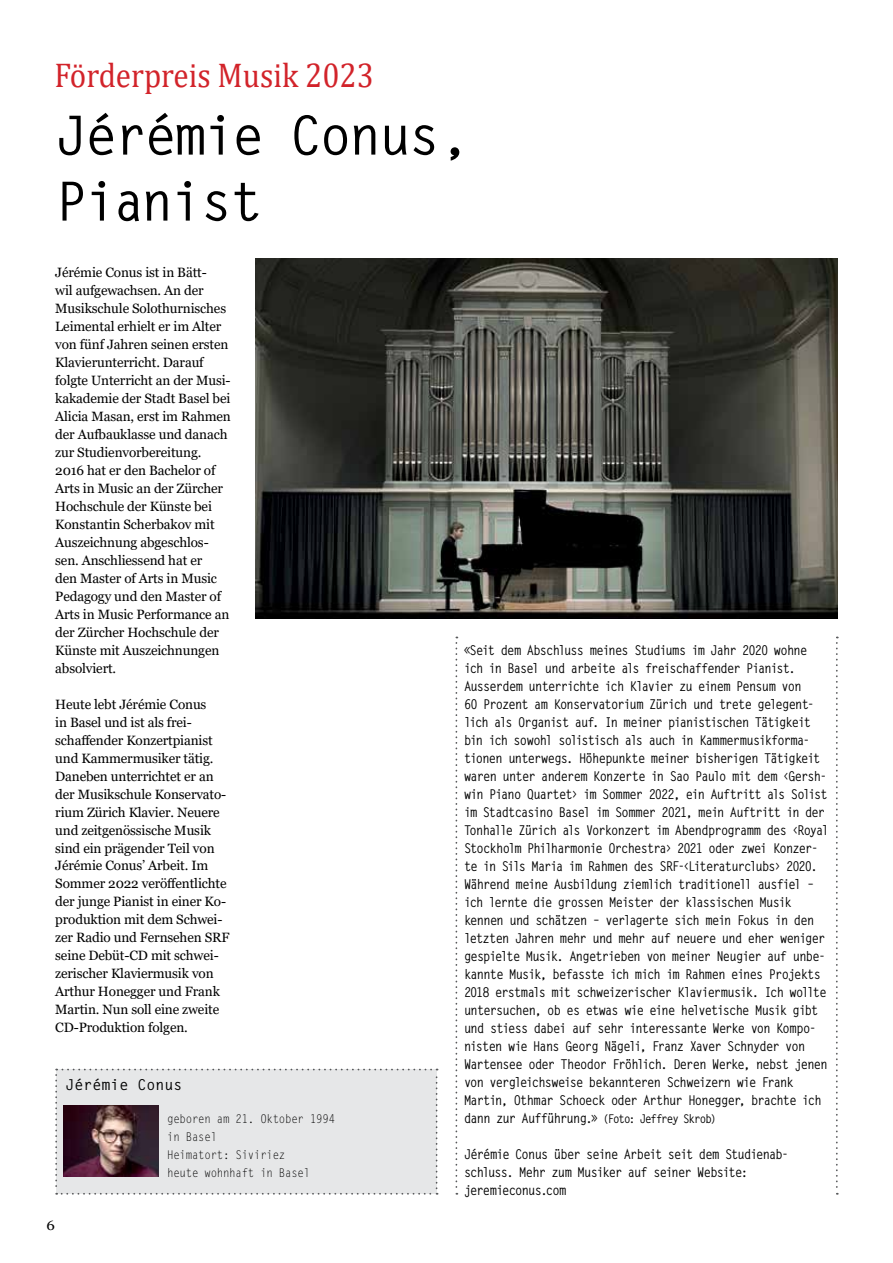
<style>
.page{position:relative;width:893px;height:1263px;background:#fff}
.page>*{position:absolute;margin:0;border:0;box-sizing:border-box;transform-origin:0 0}
.t1{font:700 54px/66px "Letter Gothic Std";letter-spacing:-.05em;color:#000}
.t2{font:34.5px "Cambria";color:#d2232a;scale:.9 1}
.t3{font:700 15px "Letter Gothic Std";color:#000}
.t4{font:700 13.5px/18px "Letter Gothic Std";letter-spacing:-.075em;color:#000;scale:.75 1}
.t5{font:13.5px/18px "Georgia";letter-spacing:-.01em;color:#000}
.t6{font:700 13.5px/18px "Letter Gothic Std";letter-spacing:-.075em;color:#000;scale:.9 1}
.t7{font:13.5px "Georgia";letter-spacing:-.01em;color:#000;scale:1.11 1}
.t8{font:12px/18px "Letter Gothic Std";letter-spacing:-.025em;color:#000;scale:.9 1}
.s1{font-size:12px}
</style>
<div class="page">
<div style="left:55px;top:1069px;width:383px;height:126px;background:#e6e7e8"></div>
<img style="left:64px;top:1105px;width:95px;height:72px">
<img style="left:255px;top:259px;width:583px;height:360px">
<svg style="left:455px;top:637px;width:2px;height:558px"></svg>
<svg style="left:836px;top:637px;width:2px;height:558px"></svg>
<h2 class="t2" style="left:54px;top:55px;width:357px">Förderpreis Musik 2023</h2>
<h1 class="t1" style="left:55px;top:103px;width:417px">Jérémie Conus,<br>Pianist</h1>
<p class="t5" style="left:55px;top:263px;width:177px">Jérémie Conus ist in Bätt-<br>wil aufgewachsen. An der<br>Musikschule Solothurnisches<br>Leimental erhielt er im Alter von fünf Jahren seinen ersten<br>Klavierunterricht. Darauf folgte Unterricht an der Musi&shy;kakademie der Stadt Basel bei<br>Alicia Masan, erst im Rahmen der Aufbauklasse und danach zur Studienvorbereitung.<br>2016 hat er den Bachelor of<br>Arts in Music an der Zürcher<br>Hochschule der Künste bei<br>Konstantin Scherbakov mit<br>Auszeichnung abgeschlos&shy;sen. Anschliessend hat er<br>den Master of Arts in Music<br>Pedagogy und den Master of<br>Arts in Music Performance an der Zürcher Hochschule der<br>Künste mit Auszeichnungen absolviert.</p>
<p class="t5" style="left:55px;top:695px;width:176px">Heute lebt Jérémie Conus<br>in Basel und ist als frei&shy;schaffender Konzertpianist und Kammermusiker tätig.<br>Daneben unterrichtet er an der Musikschule Konservato&shy;rium Zürich Klavier. Neuere und zeitgenössische Musik sind ein prägender Teil von<br>Jérémie Conus’ Arbeit. Im<br>Sommer 2022 veröffentlichte der junge Pianist in einer Ko&shy;produktion mit dem Schwei&shy;zer Radio und Fernsehen SRF seine Debüt-CD mit schwei&shy;zerischer Klaviermusik von<br>Arthur Honegger und Frank<br>Martin. Nun soll eine zweite<br>CD-Produktion folgen.</p>
<p class="t3" style="left:66px;top:1075px;width:118px">Jérémie Conus</p>
<p class="t8" style="left:167px;top:1110px;width:188px">geboren am 21. Oktober 1994 in Basel<br>Heimatort: Siviriez<br>heute wohnhaft in Basel</p>
<p class="t7" style="left:46px;top:1217px;width:9px">6</p>
<p class="t4" style="left:464px;top:641px;width:488px">«Seit dem Abschluss meines Studiums im Jahr 2020 wohne ich in Basel und arbeite als freischaffender Pianist.<br>Ausserdem unterrichte ich Klavier zu einem Pensum von<br>60 Prozent am Konservatorium Zürich und trete gelegent&shy;lich als Organist auf. In meiner pianistischen Tätigkeit bin ich sowohl solistisch als auch in Kammermusikforma&shy;tionen unterwegs. Höhepunkte meiner bisherigen Tätigkeit waren unter anderem Konzerte in Sao Paulo mit dem ‹Gersh&shy;win Piano Quartet› im Sommer 2022, ein Auftritt als Solist im Stadtcasino Basel im Sommer 2021, mein Auftritt in der Tonhalle Zürich als Vorkonzert im Abendprogramm des ‹Royal Stockholm Philharmonie Orchestra› 2021 oder zwei Konzer&shy;te in Sils Maria im Rahmen des SRF-‹Literaturclubs› 2020.<br>Während meine Ausbildung ziemlich traditionell ausfiel – ich lernte die grossen Meister der klassischen Musik kennen und schätzen – verlagerte sich mein Fokus in den letzten Jahren mehr und mehr auf neuere und eher weniger gespielte Musik. Angetrieben von meiner Neugier auf unbe&shy;kannte Musik, befasste ich mich im Rahmen eines Projekts 2018 erstmals mit schweizerischer Klaviermusik. Ich wollte untersuchen, ob es etwas wie eine helvetische Musik gibt und stiess dabei auf sehr interessante Werke von Kompo&shy;nisten wie Hans Georg Nägeli, Franz Xaver Schnyder von Wartensee oder Theodor Fröhlich. Deren Werke, nebst jenen von vergleichsweise bekannteren Schweizern wie Frank Martin, Othmar Schoeck oder Arthur Honegger, brachte ich dann zur Aufführung.» <span class="s1">(Foto: Jeffrey Skrob)</span></p>
<p class="t6" style="left:464px;top:1145px;width:362px">Jérémie Conus über seine Arbeit seit dem Studienab&shy;schluss. Mehr zum Musiker auf seiner Website: jeremieconus.com</p>
</div>
